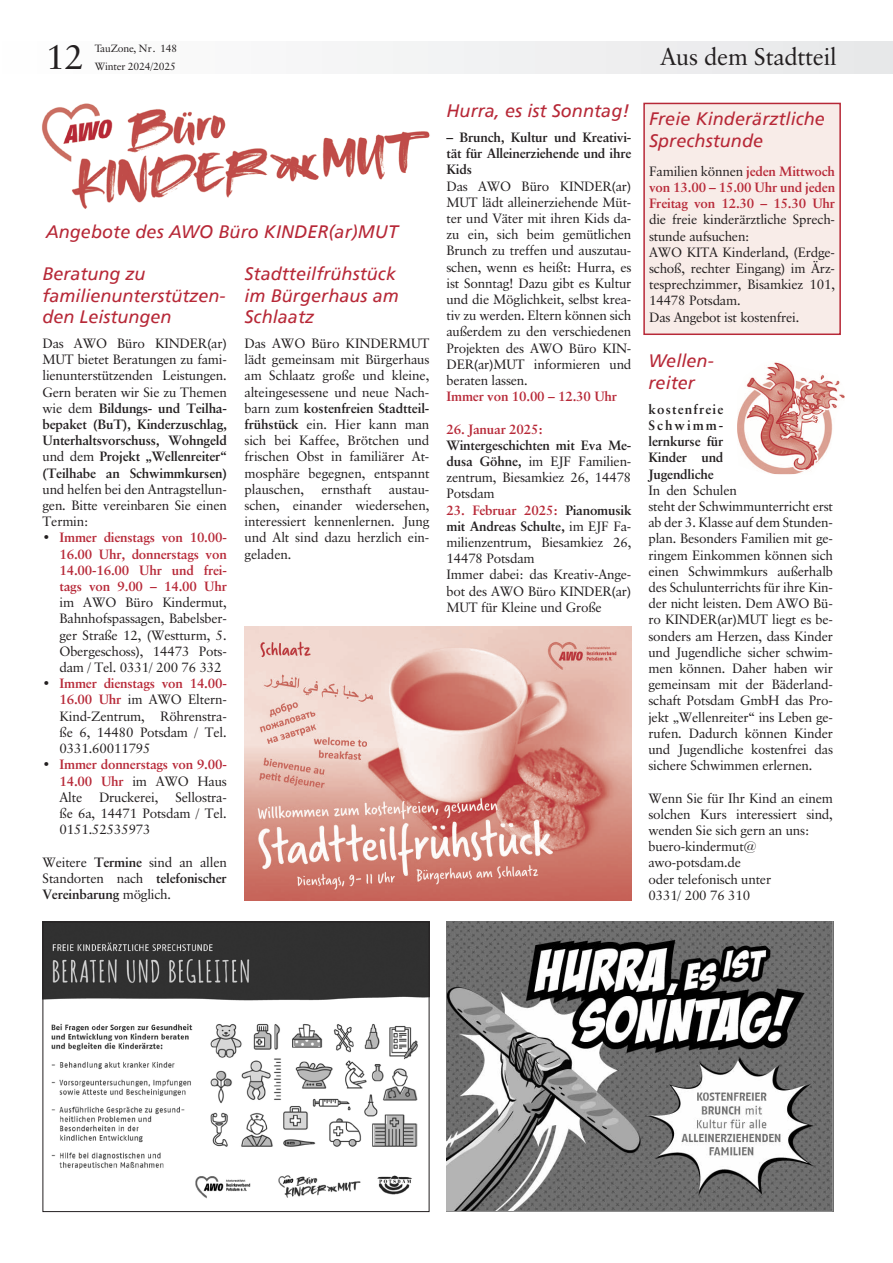
<style>
.page{position:relative;width:893px;height:1263px;background:#fff}
.page>*{position:absolute;margin:0;border:0;box-sizing:border-box;transform-origin:0 0}
.t1{font:34.5px "Classical Garamond BT";color:#231f20}
.t2{font:24px "Classical Garamond BT";letter-spacing:-.01em;color:#231f20}
.t3{font:italic 18px/21.6px "Frutiger";letter-spacing:.005em;color:#b72837}
.t4{font:13.5px/16.2px "Classical Garamond BT";letter-spacing:-.015em;color:#231f20;text-align:justify}
.t5{font:700 13.5px/16.2px "Classical Garamond BT";letter-spacing:-.015em;color:#231f20;text-align:justify}
.t6{font:700 13.5px/16.2px "Classical Garamond BT";letter-spacing:-.015em;color:#b72837;text-align:justify}
.t7{font:10.5px "Classical Garamond BT";letter-spacing:-.02em;color:#231f20}
.s1{font-weight:700}
.s2{font-weight:400}
.s3{font-weight:400;color:#231f20}
.s4{font-weight:700;color:#b72837}
</style>
<div class="page">
<div style="left:0;top:41px;width:893px;height:33px;background:#f2f3f4"></div>
<img style="left:45px;top:923px;width:382px;height:276px">
<div style="left:43px;top:921px;width:386px;height:291px;border:1px solid #231f20"></div>
<img style="left:42px;top:103px;width:388px;height:106px">
<img style="left:245px;top:626px;width:386px;height:275px">
<img style="left:446px;top:921px;width:387px;height:291px">
<img style="left:737px;top:362px;width:108px;height:112px">
<div style="left:644px;top:103px;width:196px;height:231px;background:#f8ece8"></div>
<div style="left:643px;top:103px;width:198px;height:232px;border:2px solid #b72837"></div>
<h1 class="t1" style="left:46px;top:36px;width:39px">12</h1>
<p class="t7" style="left:95px;top:42px;width:84px">TauZone, Nr. 148</p>
<p class="t7" style="left:95px;top:60px;width:83px">Winter 2024/2025</p>
<h3 class="t3" style="left:46px;top:221px;width:354px">Angebote des AWO Büro KINDER(ar)MUT</h3>
<h3 class="t3" style="left:244px;top:263px;width:156px">Stadtteilfrühstück im Bürgerhaus am<br>Schlaatz</h3>
<p class="t4" style="left:244px;top:335px;width:186px">Das AWO Büro KINDERMUT lädt gemeinsam mit Bürgerhaus am Schlaatz große und kleine, alteingesessene und neue Nach&shy;barn zum <span class="s1">kostenfreien Stadtteil&shy;frühstück</span> ein. Hier kann man sich bei Kaffee, Brötchen und frischen Obst in familiärer At&shy;mosphäre begegnen, entspannt plauschen,</p>
<h3 class="t3" style="left:43px;top:263px;width:185px">Beratung zu familienunterstützen&shy;den Leistungen</h3>
<p class="t5" style="left:43px;top:335px;width:186px"><span class="s2">Das AWO Büro KINDER(ar)<br>MUT bietet Beratungen zu fami&shy;lienunterstützenden Leistungen.<br>Gern beraten wir Sie zu Themen wie dem</span> Bildungs- und Teilha&shy;bepaket (BuT), Kinderzuschlag, Unterhaltsvorschuss, Wohngeld <span class="s2">und dem</span> Projekt „Wellenreiter“ (Teilhabe an Schwimmkursen)</p>
<p class="t4" style="left:43px;top:481px;width:186px">und helfen bei den Antragstellun&shy;gen. Bitte vereinbaren Sie einen Termin:</p>
<p class="t6" style="left:60px;top:529px;width:169px;text-indent:-17px"><span class="s3">•</span> Immer dienstags von 10.00- 16.00 Uhr, donnerstags von 14.00-16.00 Uhr und frei&shy;tags von 9.00 – 14.00 Uhr</p>
<p class="t4" style="left:60px;top:594px;width:169px">im AWO Büro Kindermut, Bahnhofspassagen, Babelsber&shy;ger Straße 12, (Westturm, 5.<br>Obergeschoss), 14473 Pots&shy;dam / Tel. 0331/ 200 76 332</p>
<p class="t4" style="left:60px;top:675px;width:169px;text-indent:-17px">• <span class="s4">Immer dienstags von 14.00- 16.00 Uhr</span> im AWO Eltern-Kind-Zentrum, Röhrenstra&shy;ße 6, 14480 Potsdam / Tel.<br>0331.60011795</p>
<p class="t4" style="left:60px;top:756px;width:169px;text-indent:-17px">• <span class="s4">Immer donnerstags von 9.00- 14.00 Uhr</span> im AWO Haus Alte Druckerei, Sellostra&shy;ße 6a, 14471 Potsdam / Tel.<br>0151.52535973</p>
<p class="t4" style="left:43px;top:853px;width:186px">Weitere <span class="s1">Termine</span> sind an allen Standorten nach <span class="s1">telefonischer Vereinbarung</span> möglich.</p>
<p class="t4" style="left:322px;top:481px;width:52px">ernsthaft</p>
<p class="t4" style="left:244px;top:481px;width:186px;text-indent:144px">austau&shy;schen, einander wiedersehen, interessiert kennenlernen. Jung und Alt sind dazu herzlich ein&shy;geladen.</p>
<h3 class="t3" style="left:446px;top:100px;width:184px">Hurra, es ist Sonntag!</h3>
<p class="t5" style="left:446px;top:129px;width:186px">– Brunch, Kultur und Kreativi&shy;tät für Alleinerziehende und ihre Kids</p>
<p class="t4" style="left:446px;top:178px;width:186px">Das AWO Büro KINDER(ar)<br>MUT lädt alleinerziehende Müt&shy;ter und Väter mit ihren Kids da&shy;zu ein, sich beim gemütlichen Brunch zu treffen und auszutau&shy;schen, wenn es heißt: Hurra, es ist Sonntag! Dazu gibt es Kultur und die Möglichkeit, selbst krea&shy;tiv zu werden. Eltern können sich außerdem zu den verschiedenen Projekten des AWO Büro KIN-DER(ar)MUT informieren und beraten lassen.</p>
<p class="t6" style="left:446px;top:388px;width:172px">Immer von 10.00 – 12.30 Uhr</p>
<p class="t6" style="left:446px;top:421px;width:98px">26. Januar 2025:</p>
<p class="t4" style="left:446px;top:437px;width:186px"><span class="s1">Wintergeschichten mit Eva Me&shy;dusa Göhne,</span> im EJF Familien&shy;zentrum, Biesamkiez 26, 14478<br>Potsdam</p>
<p class="t4" style="left:446px;top:502px;width:186px;text-align:left"><span class="s4">23. Februar 2025:</span> <span class="s1">Pianomusik mit Andreas Schulte,</span> im EJF Fa&shy;milienzentrum, Biesamkiez 26,<br>14478 Potsdam<br>Immer dabei: das Kreativ-Ange&shy;bot des AWO Büro KINDER(ar)<br>MUT für Kleine und Große</p>
<h2 class="t2" style="left:660px;top:42px;width:178px">Aus dem Stadtteil</h2>
<h3 class="t3" style="left:649px;top:108px;width:177px">Freie Kinderärztliche<br>Sprechstunde</h3>
<p class="t6" style="left:649px;top:163px;width:188px"><span class="s3">Familien können</span> jeden Mittwoch von 13.00 – 15.00 Uhr und jeden Freitag von 12.30 – 15.30 Uhr</p>
<p class="t4" style="left:649px;top:211px;width:188px;text-align:left">die freie kinderärztliche Sprech&shy;stunde aufsuchen:<br>AWO KITA Kinderland, (Erdge&shy;schoß, rechter Eingang) im Ärz&shy;tesprechzimmer, Bisamkiez 101,<br>14478 Potsdam.<br>Das Angebot ist kostenfrei.</p>
<h3 class="t3" style="left:648px;top:350px;width:67px">Wellen&shy;reiter</h3>
<p class="t5" style="left:648px;top:401px;width:77px">kostenfreie Schwimm&shy;lernkurse für Kinder und Jugendliche</p>
<p class="t4" style="left:648px;top:482px;width:186px;text-align:left">In den Schulen<br>steht der Schwimmunterricht erst ab der 3. Klasse auf dem Stunden&shy;plan. Besonders Familien mit ge&shy;ringem Einkommen können sich einen Schwimmkurs außerhalb des Schulunterrichts für ihre Kin&shy;der nicht leisten. Dem AWO Bü&shy;ro KINDER(ar)MUT liegt es be&shy;sonders am Herzen, dass Kinder und Jugendliche sicher schwim&shy;men können. Daher haben wir gemeinsam mit der Bäderland&shy;schaft Potsdam GmbH das Pro&shy;jekt „Wellenreiter“ ins Leben ge&shy;rufen. Dadurch können Kinder und Jugendliche kostenfrei das sichere Schwimmen erlernen.</p>
<p class="t4" style="left:648px;top:789px;width:186px;text-align:left">Wenn Sie für Ihr Kind an einem solchen Kurs interessiert sind, wenden Sie sich gern an uns: buero-kindermut@ awo-potsdam.de<br>oder telefonisch unter<br>0331/ 200 76 310</p>
</div>
